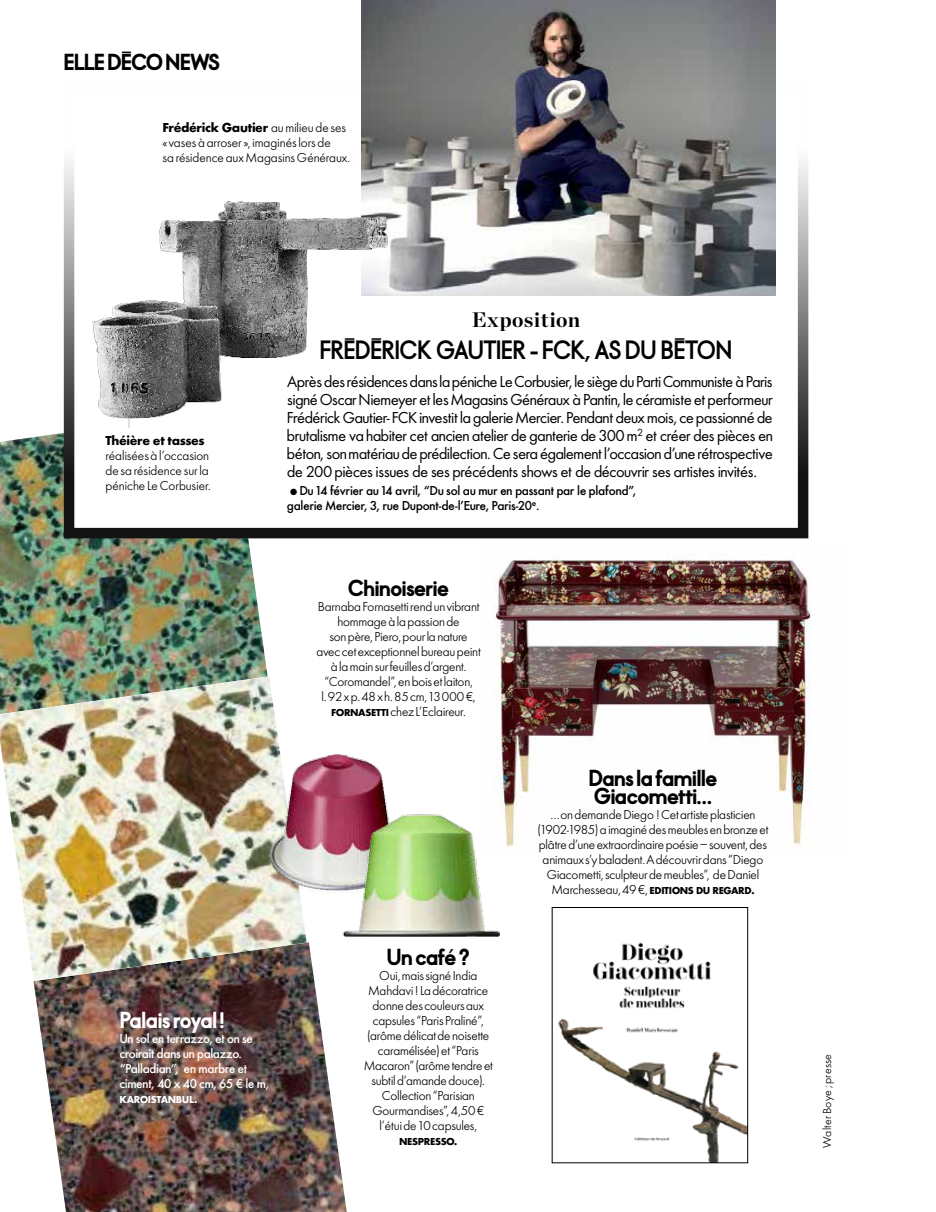
<style>
.page{position:relative;width:936px;height:1212px;background:#fff}
.page>*{position:absolute;margin:0;border:0;box-sizing:border-box;transform-origin:0 0}
.t1{font:700 24px "Elle Nova C Std";letter-spacing:-.01em;color:#000}
.t2{font:800 21px/18px "Elle Nova C Std";letter-spacing:-.015em;color:#000}
.t3{font:800 21px "Elle Nova C Std";letter-spacing:-.015em;color:#fff}
.t4{font:700 21px "Chronicle Display";letter-spacing:.03em;color:#000}
.t5{font:16.5px/18px "Elle Gabor Std";letter-spacing:-.01em;color:#000;text-align:justify}
.t6{font:13.5px/15px "Elle Gabor Std Text";letter-spacing:-.015em;color:#000;text-align:center}
.t7{font:500 13.5px/15px "Elle Gabor Std";letter-spacing:.005em;color:#000}
.t8{font:500 13.5px/15px "Elle Gabor Std";letter-spacing:-.01em;color:#fff}
.t9{font:700 13.5px "Elle Gabor Std";letter-spacing:-.025em;color:#000}
.t10{font:12px "Elle Gabor Std Text";letter-spacing:.02em;color:#000}
.t11{font:700 10.5px "Elle Gabor Std";letter-spacing:-.025em;color:#000}
.t12{font:700 10.5px "Elle Gabor Std";letter-spacing:-.03em;color:#fff}
.s1{font-family:"Elle Gabor Std Text";font-weight:400}
.s2{font-family:"Elle Gabor Std";font-weight:700;font-size:10.5px}
.s3{font-family:"Elle Gabor Std Text";font-weight:400;font-size:13.5px}
</style>
<div class="page">
<img style="left:34px;top:942px;width:313px;height:270px">
<img style="left:0;top:409px;width:267px;height:268px">
<img style="left:0;top:677px;width:306px;height:304px">
<div style="left:69px;top:88px;width:734px;height:445px;background:#fff"></div>
<div style="left:64px;top:83px;width:744px;height:455px;border:10px solid #fff"></div>
<img style="left:361px;top:0;width:414px;height:296px">
<img style="left:92px;top:159px;width:304px;height:268px">
<img style="left:494px;top:559px;width:317px;height:290px">
<img style="left:558px;top:942px;width:188px;height:219px">
<div style="left:551px;top:907px;width:197px;height:256px;border:1px solid #000"></div>
<img style="left:254px;top:742px;width:134px;height:184px">
<img style="left:334px;top:809px;width:175px;height:154px">
<h2 class="t2" style="left:64px;top:54px;width:157px">ELLE DÉCO NEWS</h2>
<p class="t9" style="left:162px;top:119px;width:185px">Frédérick Gautier <span class="s1">au milieu de ses</span></p>
<p class="t6" style="left:162px;top:135px;width:189px;text-align:left">«vases à arroser», imaginés lors de<br>sa résidence aux Magasins Généraux.</p>
<p class="t9" style="left:105px;top:432px;width:100px">Théière et tasses</p>
<p class="t6" style="left:105px;top:448px;width:107px;text-align:left">réalisées à l’occasion de sa résidence sur la péniche Le Corbusier.</p>
<h2 class="t4" style="left:471px;top:303px;width:110px">Exposition</h2>
<h1 class="t1" style="left:320px;top:336px;width:414px">FRÉDÉRICK GAUTIER - FCK, AS DU BÉTON</h1>
<p class="t5" style="left:287px;top:372px;width:487px">Après des résidences dans la péniche Le Corbusier, le siège du Parti Communiste à Paris signé Oscar Niemeyer et les Magasins Généraux à Pantin, le céramiste et performeur Frédérick Gautier- FCK investit la galerie Mercier. Pendant deux mois, ce passionné de brutalisme va habiter cet ancien atelier de ganterie de 300 m<sup>2</sup> et créer des pièces en béton, son matériau de prédilection. Ce sera également l’occasion d’une rétrospective de 200 pièces issues de ses précédents shows et de découvrir ses artistes invités.</p>
<p class="t7" style="left:287px;top:483px;width:350px">● Du 14 février au 14 avril, “Du sol au mur en passant par le plafond”, galerie Mercier, 3, rue Dupont-de-l’Eure, Paris-20<sup>e</sup>.</p>
<h2 class="t3" style="left:120px;top:1007px;width:106px">Palais royal !</h2>
<p class="t8" style="left:120px;top:1031px;width:151px">Un sol en terrazzo, et on se croirait dans un palazzo. “Palladian”, en marbre et ciment, 40 x 40 cm, 65 € le m,</p>
<p class="t12" style="left:120px;top:1093px;width:79px">KAROISTANBUL.</p>
<h2 class="t2" style="left:348px;top:580px;width:102px">Chinoiserie</h2>
<p class="t6" style="left:316px;top:600px;width:166px">Barnaba Fornasetti rend un vibrant hommage à la passion de<br>son père, Piero, pour la nature avec cet exceptionnel bureau peint à la main sur feuilles d’argent. “Coromandel”, en bois et laiton,<br>l. 92 x p.48 x h. 85cm, 13000€,<br><span class="s2">FORNASETTI</span> chez L’Eclaireur.</p>
<h2 class="t2" style="left:387px;top:948px;width:84px">Un café ?</h2>
<p class="t6" style="left:363px;top:968px;width:131px">Oui, mais signé I ndia<br>Mahdavi! La décoratrice donne des couleurs aux capsules “Paris Praliné”, (arôme délicat de noisette caramélisée) et “Paris<br>Macaron” (arôme tendre et subtil d’amande douce).<br>Collection “Parisian<br>Gourmandises”, 4,50€ l’étui de 10 capsules,</p>
<p class="t11" style="left:399px;top:1135px;width:59px">NESPRESSO.</p>
<h2 class="t2" style="left:588px;top:769px;width:130px">Dans la famille<br>Giacometti…</h2>
<p class="t6" style="left:537px;top:807px;width:232px">… on demande Diego ! Cet artiste plasticien (1902-1985) a imaginé des meubles en bronze et plâtre d’une extraordinaire poésie – souvent, des animaux s’y baladent. A découvrir dans “Diego Giacometti, sculpteur de meubles”, de Daniel</p>
<p class="t11" style="left:551px;top:884px;width:204px"><span class="s3">Marchesseau, 49 €,</span> EDITIONS DU REGARD.</p>
<p class="t10" style="left:820px;top:1148px;width:96px;rotate:-90deg">Walter Boye ; presse</p>
</div>
